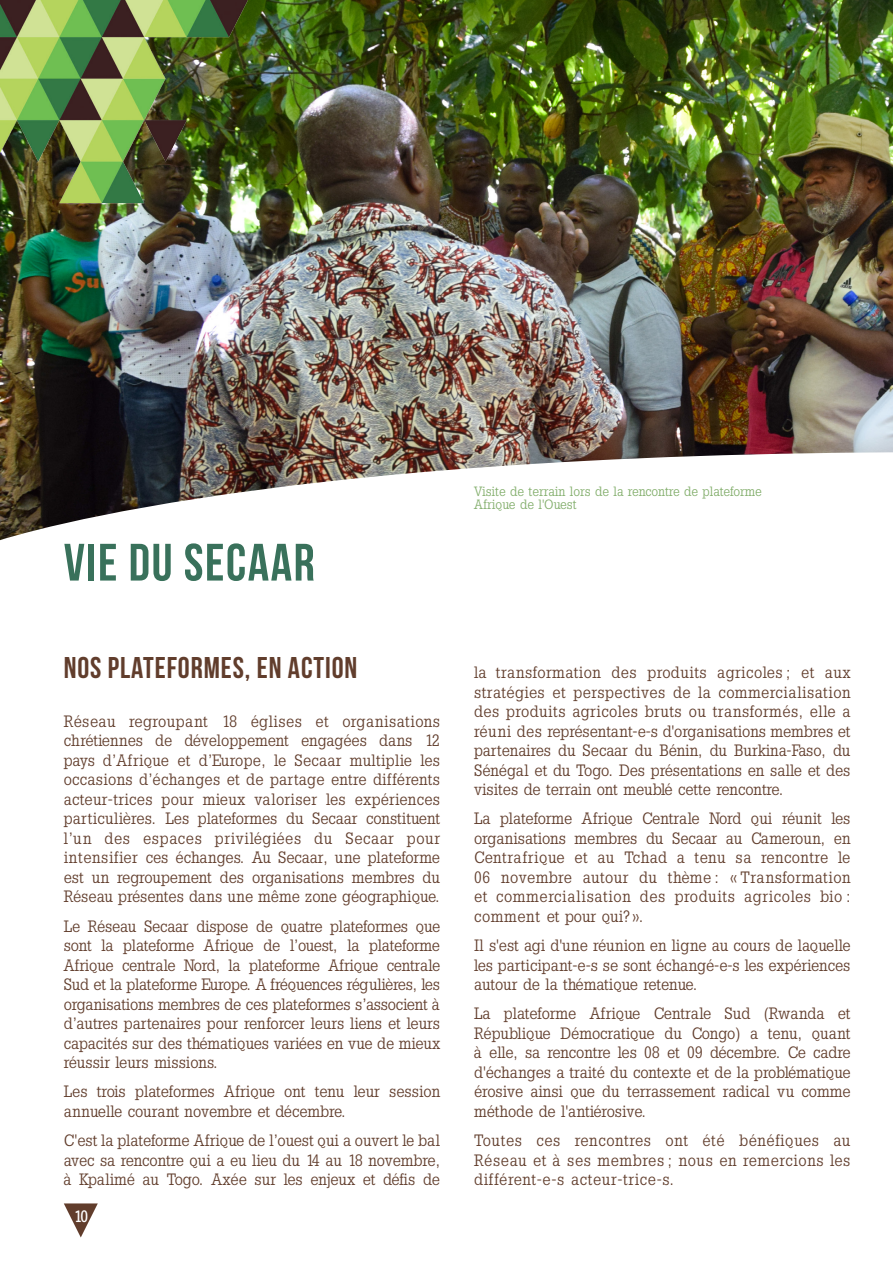
<style>
.page{position:relative;width:893px;height:1263px;background:#fff}
.page>*{position:absolute;margin:0;border:0;box-sizing:border-box;transform-origin:0 0}
.titre{font:52.5px "Bebas Neue";letter-spacing:.03em;color:#39715b}
.sous-titre_1{font:30px "Bebas Neue";letter-spacing:.03em;color:#613d2c}
.texte{font:16.5px/19.5px "Slab Tall X";color:#613d2c;text-align:justify}
.t1{font:500 16.5px "Slab Tall X";color:#fff}
.Légendes{font:13.5px/13.5px "Slab Tall X";color:#81ad6a}
</style>
<div class="page">
<img style="left:0;top:0;width:893px;height:452px">
<svg style="left:0;top:452px;width:893px;height:89px"></svg>
<svg style="left:64px;top:1203px;width:34px;height:34px"></svg>
<img style="left:0;top:0;width:251px;height:233px">
<p class="titre" style="left:64px;top:534px;width:252px">VIE DU SECAAR</p>
<p class="sous-titre_1" style="left:64px;top:651px;width:295px">NOS PLATEFORMES, EN ACTION</p>
<p class="texte" style="left:64px;top:711px;width:378px">Réseau regroupant 18 églises et organisations chrétiennes de développement engagées dans 12 pays d’Afrique et d’Europe, le Secaar multiplie les occasions d’échanges et de partage entre différents acteur-trices pour mieux valoriser les expériences particulières. Les plateformes du Secaar constituent l’un des espaces privilégiées du Secaar pour intensifier ces échanges. Au Secaar, une plateforme est un regroupement des organisations membres du Réseau présentes dans une même zone géographique.</p>
<p class="texte" style="left:64px;top:916px;width:378px">Le Réseau Secaar dispose de quatre plateformes que sont la plateforme Afrique de l’ouest, la plateforme Afrique centrale Nord, la plateforme Afrique centrale Sud et la plateforme Europe. A fréquences régulières, les organisations membres de ces plateformes s’associent à d’autres partenaires pour renforcer leurs liens et leurs capacités sur des thématiques variées en vue de mieux réussir leurs missions.</p>
<p class="texte" style="left:64px;top:1082px;width:378px">Les trois plateformes Afrique ont tenu leur session annuelle courant novembre et décembre.</p>
<p class="texte" style="left:64px;top:1130px;width:378px">C'est la plateforme Afrique de l’ouest qui a ouvert le bal avec sa rencontre qui a eu lieu du 14 au 18 novembre, à Kpalimé au Togo. Axée sur les enjeux et défis de</p>
<p class="t1" style="left:74px;top:1207px;width:16px">10</p>
<p class="Légendes" style="left:474px;top:484px;width:289px">Visite de terrain lors de la rencontre de plateforme<br>Afrique de l'Ouest</p>
<p class="texte" style="left:474px;top:662px;width:378px">la transformation des produits agricoles ; et aux stratégies et perspectives de la commercialisation des produits agricoles bruts ou transformés, elle a réuni des représentant-e-s d'organisations membres et partenaires du Secaar du Bénin, du Burkina-Faso, du Sénégal et du Togo. Des présentations en salle et des visites de terrain ont meublé cette rencontre.</p>
<p class="texte" style="left:474px;top:809px;width:378px">La plateforme Afrique Centrale Nord qui réunit les organisations membres du Secaar au Cameroun, en Centrafrique et au Tchad a tenu sa rencontre le 06 novembre autour du thème : « Transformation et commercialisation des produits agricoles bio : comment et pour qui?».</p>
<p class="texte" style="left:474px;top:935px;width:378px">Il s'est agi d'une réunion en ligne au cours de laquelle les participant-e-s se sont échangé-e-s les expériences autour de la thématique retenue.</p>
<p class="texte" style="left:474px;top:1004px;width:378px">La plateforme Afrique Centrale Sud (Rwanda et République Démocratique du Congo) a tenu, quant à elle, sa rencontre les 08 et 09 décembre. Ce cadre d'échanges a traité du contexte et de la problématique érosive ainsi que du terrassement radical vu comme méthode de l'antiérosive.</p>
<p class="texte" style="left:474px;top:1130px;width:378px">Toutes ces rencontres ont été bénéfiques au Réseau et à ses membres ; nous en remercions les différent-e-s acteur-trice-s.</p>
</div>
